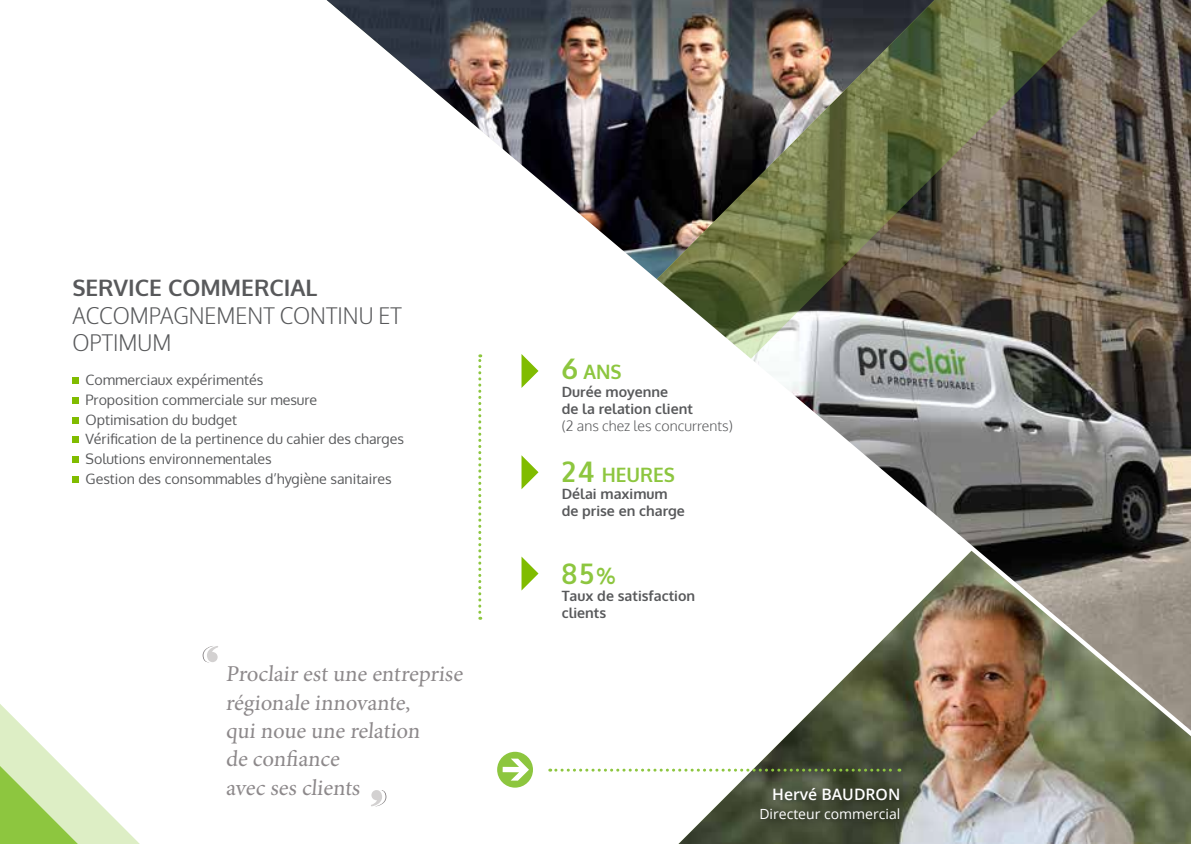
<style>
.page{position:relative;width:1191px;height:844px;background:#fff}
.page>*{position:absolute;margin:0;border:0;box-sizing:border-box;transform-origin:0 0}
.t1{font:700 28.35px "Oxygen";color:#8dc63f;scale:.96 1}
.t2{font:22.75px/28.3px "Minion Pro";color:#8d898b}
.t3{font:300 22.75px/27.3px "Oxygen";color:#58595b;scale:.95 1}
.t4{font:700 22.75px "Oxygen";color:#58595b}
.t5{font:700 19.78px "Oxygen";color:#8dc63f;scale:.96 1}
.t6{font:600 15.75px "Open Sans";color:#fff}
.t7{font:14.17px/19.8px "Oxygen";color:#58595b}
.t8{font:700 14.17px/17px "Oxygen";color:#58595b}
.t9{font:300 14.17px "Oxygen";color:#58595b}
.t10{font:14px "Open Sans";color:#fff}
.s1{font-size:28.35px}
.s2{font-size:22.75px}
</style>
<div class="page">
<svg style="left:203px;top:646px;width:15px;height:16px"></svg>
<div style="left:72px;top:377px;width:7px;height:6px;background:#80bc00"></div>
<div style="left:72px;top:397px;width:7px;height:6px;background:#80bc00"></div>
<div style="left:72px;top:417px;width:7px;height:6px;background:#80bc00"></div>
<div style="left:72px;top:437px;width:7px;height:6px;background:#80bc00"></div>
<div style="left:72px;top:456px;width:7px;height:7px;background:#80bc00"></div>
<div style="left:72px;top:476px;width:7px;height:6px;background:#80bc00"></div>
<img style="left:679px;top:782px;width:512px;height:61px">
<div style="left:753px;top:780px;width:157px;height:50px;background:#000;opacity:.75"></div>
<svg style="left:0;top:704px;width:528px;height:139px"></svg>
<svg style="left:0;top:765px;width:78px;height:78px;background:#b6da85"></svg>
<img style="left:239px;top:0;width:952px;height:782px">
<h2 class="t4" style="left:72px;top:274px;width:246px">SERVICE COMMERCIAL</h2>
<h2 class="t3" style="left:72px;top:302px;width:348px">ACCOMPAGNEMENT CONTINU ET<br>OPTIMUM</h2>
<p class="t7" style="left:86px;top:370px;width:320px">Commerciaux expérimentés<br>Proposition commerciale sur mesure<br>Optimisation du budget<br>Vérification de la pertinence du cahier des charges Solutions environnementales<br>Gestion des consommables d’hygiène sanitaires</p>
<h2 class="t2" style="left:226px;top:659px;width:241px">Proclair est une entreprise régionale innovante,<br>qui noue une relation<br>de confiance<br>avec ses clients</h2>
<h3 class="t5" style="left:562px;top:360px;width:64px"><span class="s1">6</span> ANS</h3>
<p class="t8" style="left:562px;top:383px;width:133px">Durée moyenne<br>de la relation client</p>
<p class="t9" style="left:562px;top:416px;width:173px">(2 ans chez les concurrents)</p>
<h3 class="t5" style="left:562px;top:462px;width:119px"><span class="s1">24</span> HEURES</h3>
<p class="t8" style="left:562px;top:485px;width:125px">Délai maximum de prise en charge</p>
<h1 class="t1" style="left:562px;top:555px;width:58px">85<span class="s2">%</span></h1>
<p class="t8" style="left:562px;top:587px;width:135px">Taux de satisfaction clients</p>
<p class="t6" style="left:772px;top:783px;width:130px">Hervé BAUDRON</p>
<p class="t10" style="left:759px;top:804px;width:142px">Directeur commercial</p>
</div>
